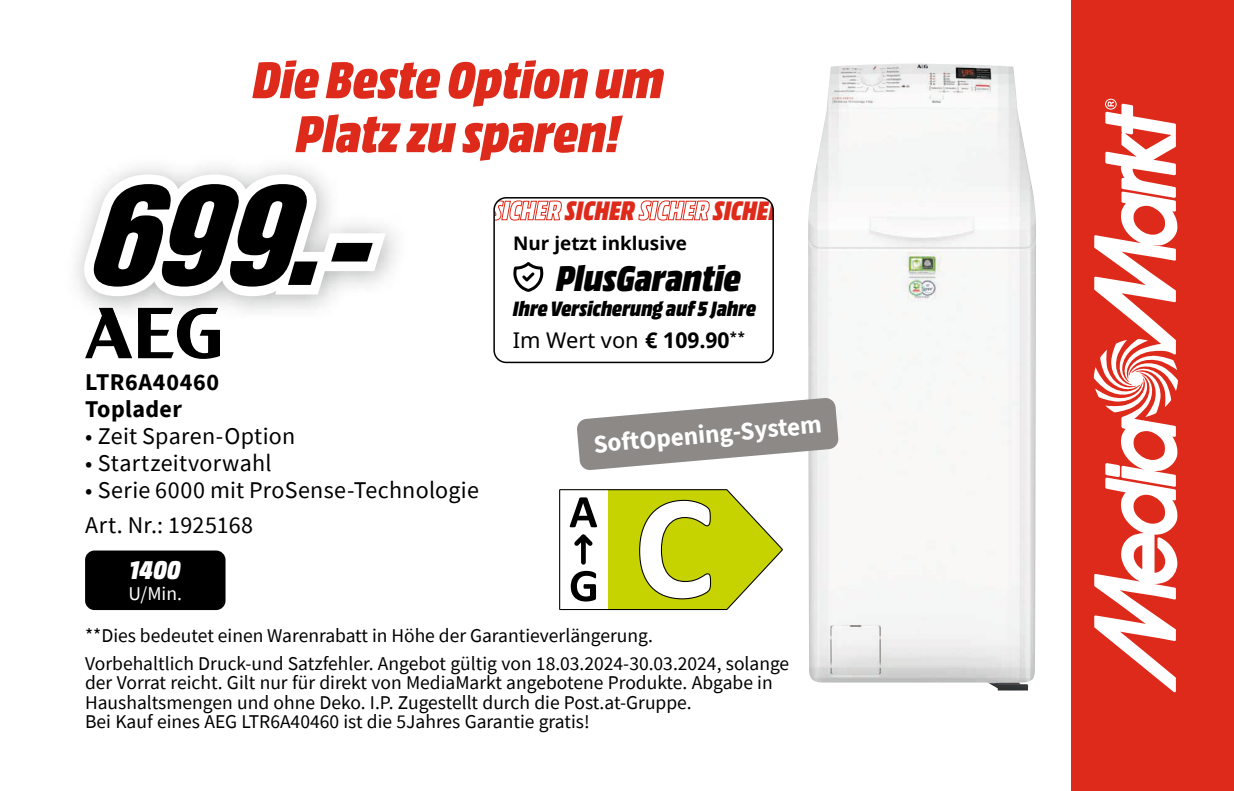
<style>
.page{position:relative;width:1234px;height:791px;background:#fff}
.page>*{position:absolute;margin:0;border:0;box-sizing:border-box;transform-origin:0 0}
.t1{font:120px "p Media Preise";color:#000}
.t2{font:54px/54px "MM Headline Pro";color:#dd2a1b;text-align:center}
.t3{font:37.5px "MM Headline Pro";color:#000}
.t4{font:27.9px "MM Headline Pro";color:#dd2a1b}
.t5{font:27px "MM Headline Pro";color:#fff}
.t6{font:700 25.2px "Source Sans Pro";color:#fff}
.t7{font:24px/35.4px "Source Sans Pro";letter-spacing:.01em;color:#000}
.t8{font:700 24px/27px "Source Sans Pro";letter-spacing:.015em;color:#000}
.t9{font:21.9px "MM Headline Pro";color:#000}
.t10{font:21.9px "Noto Sans";color:#000}
.t11{font:19.5px/19.5px "Source Sans Pro";color:#000}
.t12{font:19.5px "Source Sans Pro";color:#fff}
.t13{font:700 18.6px "Noto Sans";color:#000}
.s1{font-weight:700}
</style>
<div class="page">
<svg style="left:1233px;top:642px;width:1px;height:17px"></svg>
<div style="left:1071px;top:0;width:162px;height:791px;background:#dd2a1b"></div>
<svg style="left:1093px;top:99px;width:84px;height:593px"></svg>
<img style="left:808px;top:64px;width:227px;height:418px">
<img style="left:808px;top:481px;width:3px;height:197px">
<img style="left:921px;top:481px;width:114px;height:209px">
<svg style="left:75px;top:166px;width:322px;height:193px"></svg>
<svg style="left:577px;top:397px;width:261px;height:73px"></svg>
<svg style="left:559px;top:489px;width:224px;height:121px"></svg>
<div style="left:85px;top:550px;width:140px;height:60px;background:#000;border-radius:9px"></div>
<svg style="left:496px;top:200px;width:65px;height:20px"></svg>
<svg style="left:638px;top:200px;width:71px;height:20px"></svg>
<div style="left:493px;top:197px;width:280px;height:166px;border:2px solid #000;border-radius:12px"></div>
<svg style="left:513px;top:262px;width:30px;height:30px"></svg>
<h2 class="t2" style="left:253px;top:51px;width:412px">Die Beste Option um<br>Platz zu sparen!</h2>
<h1 class="t1" style="left:99px;top:173px;width:271px">699.-</h1>
<p class="t8" style="left:85px;top:368px;width:135px">LTR6A40460<br>Toplader</p>
<p class="t7" style="left:85px;top:418px;width:212px">• Zeit Sparen-Option</p>
<p class="t7" style="left:85px;top:445px;width:188px">• Startzeitvorwahl</p>
<p class="t7" style="left:85px;top:472px;width:395px">• Serie 6000 mit ProSense-Technologie<br>Art. Nr.: 1925168</p>
<h3 class="t5" style="left:130px;top:553px;width:53px">1400</h3>
<p class="t12" style="left:129px;top:581px;width:55px">U/Min.</p>
<h3 class="t4" style="left:565px;top:193px;width:71px">SICHER</h3>
<h3 class="t4" style="left:713px;top:193px;width:71px">SICHER</h3>
<p class="t13" style="left:513px;top:230px;width:175px">Nur jetzt inklusive</p>
<h3 class="t3" style="left:556px;top:255px;width:186px">PlusGarantie</h3>
<p class="t9" style="left:513px;top:295px;width:244px">Ihre Versicherung auf 5 Jahre</p>
<p class="t10" style="left:512px;top:327px;width:234px">Im Wert von <span class="s1">€ 109.90</span><sup>**</sup></p>
<p class="t6" style="left:592px;top:427px;width:230px;rotate:-5deg">SoftOpening-System</p>
<p class="t11" style="left:85px;top:625px;width:569px">** Dies bedeutet einen Warenrabatt in Höhe der Garantieverlängerung.</p>
<p class="t11" style="left:85px;top:653px;width:705px">Vorbehaltlich Druck-und Satzfehler. Angebot gültig von 18.03.2024-30.03.2024, solange der Vorrat reicht. Gilt nur für direkt von MediaMarkt angebotene Produkte. Abgabe in Haushaltsmengen und ohne Deko. I.P. Zugestellt durch die Post.at-Gruppe.<br>Bei Kauf eines AEG LTR6A40460 ist die 5Jahres Garantie gratis!</p>
</div>
